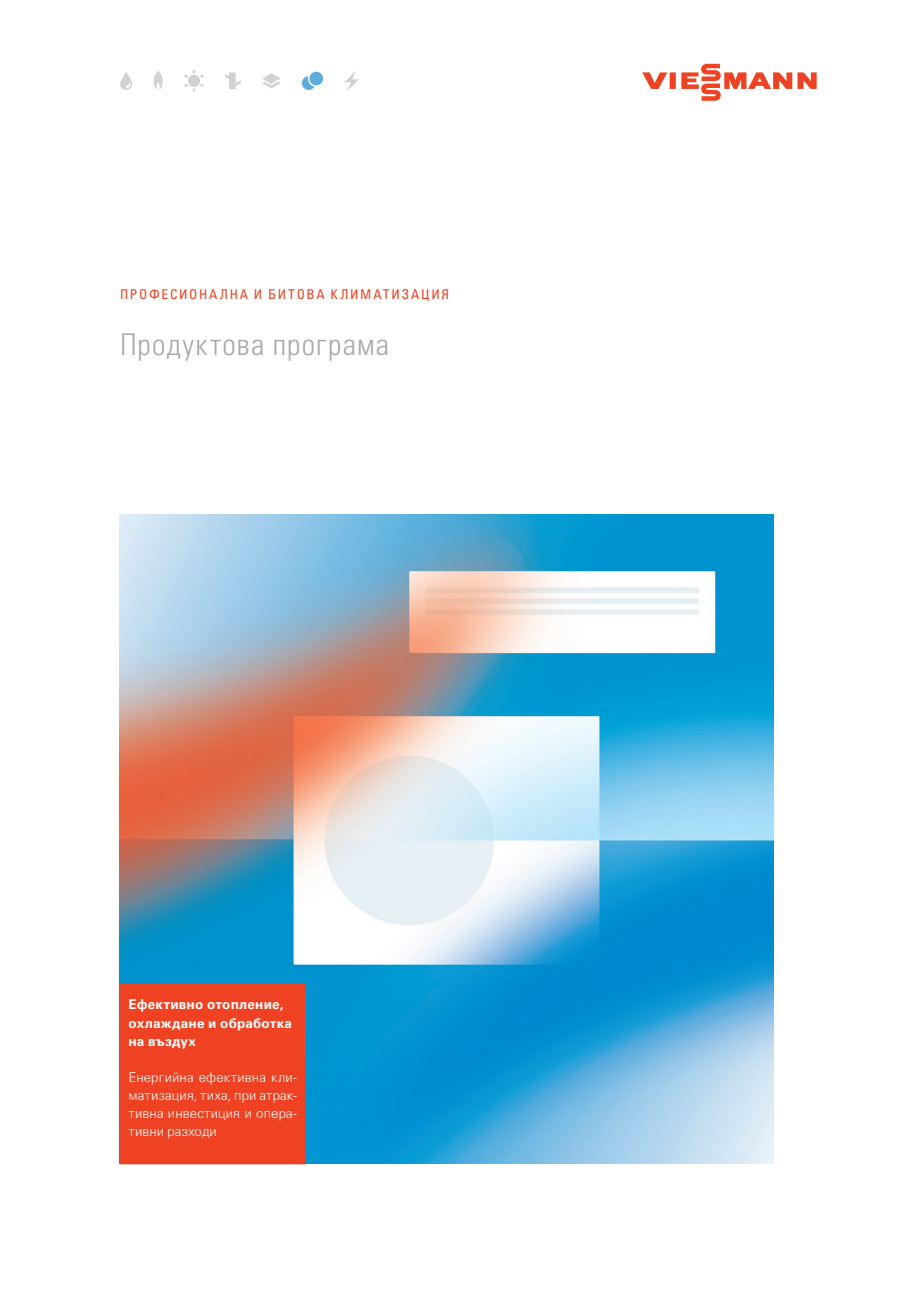
<style>
.page{position:relative;width:906px;height:1289px;background:#fff}
.page>*{position:absolute;margin:0;border:0;box-sizing:border-box;transform-origin:0 0}
.t1{font:30px "Univers LTCYR 47 Light Cond";letter-spacing:.04em;color:#a8a9ad}
.t2{font:300 13.5px/18px "Univers LTCYR 45";letter-spacing:.01em;color:#fff;text-align:justify}
.t3{font:700 13.5px/18px "Univers LTCYR 65";letter-spacing:.015em;color:#fff}
.t4{font:condensed 13.5px "Univers LTCYR 57";letter-spacing:.125em;color:#ef4222}
</style>
<div class="page">
<img style="left:120px;top:514px;width:653px;height:649px">
<svg style="left:302px;top:72px;width:21px;height:18px"></svg>
<svg style="left:345px;top:71px;width:14px;height:20px"></svg>
<svg style="left:184px;top:70px;width:20px;height:21px"></svg>
<svg style="left:225px;top:72px;width:16px;height:17px"></svg>
<svg style="left:262px;top:73px;width:18px;height:15px"></svg>
<svg style="left:153px;top:71px;width:10px;height:19px"></svg>
<svg style="left:120px;top:72px;width:12px;height:18px"></svg>
<svg style="left:642px;top:64px;width:174px;height:37px"></svg>
<div style="left:120px;top:983px;width:185px;height:180px;background:#ef4222;border:1px solid #ef4222"></div>
<p class="t4" style="left:120px;top:286px;width:330px">ПРОФЕСИОНАЛНА И БИТОВА КЛИМАТИЗАЦИЯ</p>
<h1 class="t1" style="left:120px;top:324px;width:270px">Продуктова програма</h1>
<p class="t3" style="left:128px;top:995px;width:165px">Ефективно отопление, охлаждане и обработка на въздух</p>
<p class="t2" style="left:128px;top:1067px;width:170px">Енергийна ефективна кли&shy;матизация, тиха, при атрак&shy;тивна инвестиция и опера&shy;тивни разходи</p>
</div>
